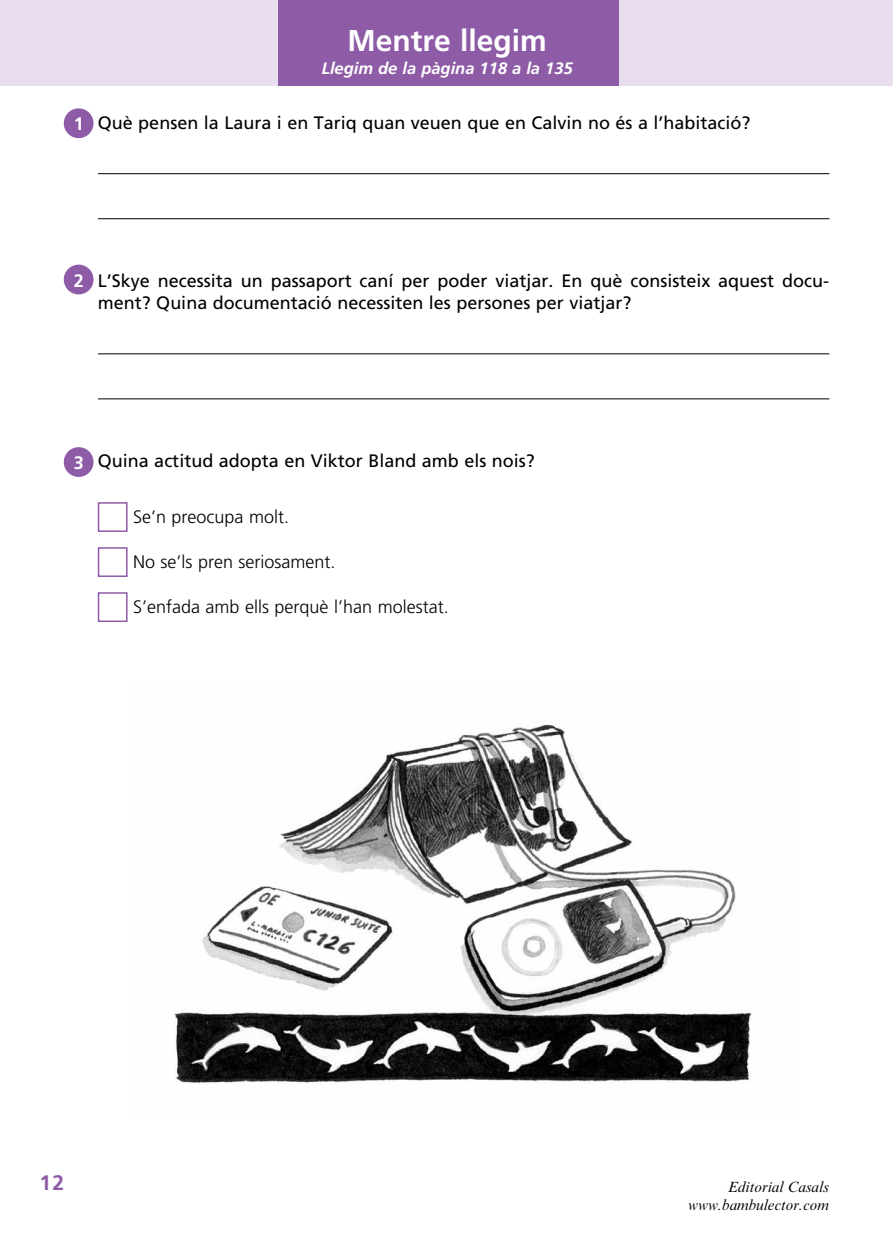
<style>
.page{position:relative;width:893px;height:1234px;background:#fff}
.page>*{position:absolute;margin:0;border:0;box-sizing:border-box;transform-origin:0 0}
.t1{font:700 30px "Frutiger";color:#fff}
.t2{font:700 21px "Frutiger";color:#8e5ba6}
.t3{font:18px/22.5px "Frutiger LT Std";color:#000}
.t4{font:300 18px "Frutiger LT Std";color:#000}
.t5{font:700 18px "Frutiger";color:#fff}
.t6{font:italic 700 16.5px "Frutiger";color:#fff}
.t7{font:italic 15px/18px "Times New Roman MT Std";color:#000;text-align:right}
.s1{font-family:"Frutiger"}
</style>
<div class="page">
<div style="left:0;top:0;width:893px;height:85px;background:#e8deed"></div>
<div style="left:64px;top:108px;width:30px;height:30px;background:#8e5ba6;border-radius:50%"></div>
<div style="left:64px;top:264px;width:30px;height:30px;background:#8e5ba6;border-radius:50%"></div>
<div style="left:64px;top:447px;width:30px;height:30px;background:#8e5ba6;border-radius:50%"></div>
<div style="left:278px;top:0;width:340px;height:85px;background:#8e5ba6"></div>
<hr style="left:98px;top:173px;width:731px;height:1px;background:#000">
<hr style="left:98px;top:218px;width:731px;height:1px;background:#000">
<hr style="left:98px;top:353px;width:731px;height:1px;background:#000">
<hr style="left:98px;top:398px;width:731px;height:1px;background:#000">
<div style="left:98px;top:502px;width:30px;height:30px;border:2px solid #8e5ba6"></div>
<div style="left:98px;top:547px;width:30px;height:30px;border:2px solid #8e5ba6"></div>
<div style="left:98px;top:592px;width:30px;height:30px;border:2px solid #8e5ba6"></div>
<img style="left:174px;top:724px;width:578px;height:360px">
<p class="t5" style="left:74px;top:114px;width:12px">1</p>
<h1 class="t1" style="left:348px;top:23px;width:201px">Mentre llegim</h1>
<p class="t6" style="left:322px;top:58px;width:252px">Llegim de la pàgina 118 a la 135</p>
<p class="t3" style="left:98px;top:111px;width:654px">Què pensen la Laura i en Tariq quan veuen que en Calvin no és a l’habitació?</p>
<p class="t5" style="left:74px;top:270px;width:12px">2</p>
<p class="t3" style="left:98px;top:269px;width:733px">L’Skye necessita un passaport caní per poder viatjar. En què consisteix aquest docu&shy;ment? Quina documentació necessiten les persones per viatjar?</p>
<p class="t5" style="left:74px;top:452px;width:12px">3</p>
<p class="t3" style="left:98px;top:449px;width:439px">Quina actitud adopta en Viktor Bland amb els nois?</p>
<p class="t4" style="left:133px;top:506px;width:158px">Se’n preocupa molt<span class="s1">.</span></p>
<p class="t4" style="left:133px;top:551px;width:204px">No se’ls pren seriosament<span class="s1">.</span></p>
<p class="t4" style="left:133px;top:596px;width:317px">S’enfada amb ells perquè l’han molestat<span class="s1">.</span></p>
<p class="t2" style="left:40px;top:1170px;width:26px">12</p>
<p class="t7" style="left:688px;top:1177px;width:142px">Editorial Casals www.bambulector.com</p>
</div>
